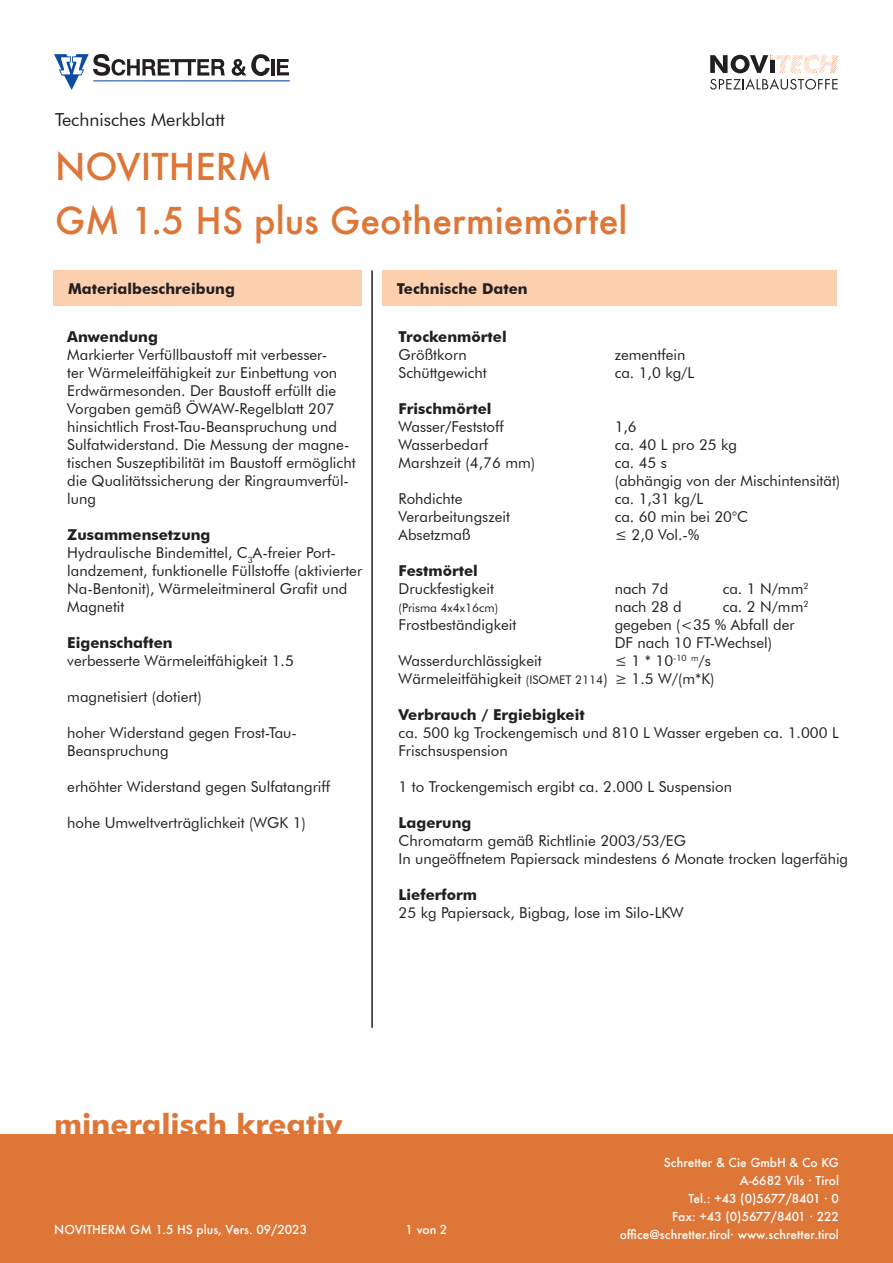
<style>
.page{position:relative;width:893px;height:1263px;background:#fff}
.page>*{position:absolute;margin:0;border:0;box-sizing:border-box;transform-origin:0 0}
.t1{font:500 36px/54px "Futura";color:#dd7636}
.t2{font:700 29.55px "Futura BT";color:#dd7636}
.t3{font:18px "Futura BT";color:#231f20}
.t4{font:15px/18px "Futura BT";color:#231f20}
.t5{font:700 15px "Futura BT";color:#231f20}
.t6{font:500 12px/18px "Futura";color:#fff;text-align:right}
.t7{font:12px "Futura BT";color:#231f20}
.s1{font-weight:700}
.s2{font-size:12px}
</style>
<div class="page">
<div style="left:0;top:1134px;width:893px;height:129px;background:#dd7636"></div>
<svg style="left:710px;top:54px;width:128px;height:36px"></svg>
<hr style="left:93px;top:80px;width:197px;height:1px;background:#0d4da1">
<hr style="left:271px;top:59px;width:3px;height:16px;background:#231f20">
<svg style="left:277px;top:59px;width:12px;height:16px"></svg>
<svg style="left:54px;top:54px;width:171px;height:36px"></svg>
<svg style="left:232px;top:54px;width:38px;height:22px"></svg>
<div style="left:54px;top:270px;width:308px;height:36px;background:#fccfae"></div>
<div style="left:383px;top:270px;width:454px;height:36px;background:#fccfae"></div>
<hr style="left:371px;top:270px;width:2px;height:758px;background:#231f20">
<p class="t3" style="left:55px;top:109px;width:171px">Technisches Merkblatt</p>
<h1 class="t1" style="left:55px;top:139px;width:574px">NOVITHERM<br>GM 1.5 HS plus Geothermiemörtel</h1>
<p class="t5" style="left:68px;top:279px;width:168px">Materialbeschreibung</p>
<p class="t5" style="left:397px;top:279px;width:132px">Technische Daten</p>
<p class="t5" style="left:67px;top:328px;width:92px">Anwendung</p>
<p class="t4" style="left:67px;top:346px;width:290px">Markierter Verfüllbaustoff mit verbesser-<br>ter Wärmeleitfähigkeit zur Einbettung von Erdwärmesonden. Der Baustoff erfüllt die Vorgaben gemäß ÖWAW-Regelblatt 207 hinsichtlich Frost-Tau-Beanspruchung und Sulfatwiderstand. Die Messung der magne&shy;tischen Suszeptibilität im Baustoff ermöglicht die Qualitätssicherung der Ringraumverfül&shy;lung</p>
<p class="t4" style="left:67px;top:526px;width:296px"><span class="s1">Zusammensetzung<br></span>Hydraulische Bindemittel, C<sub>3</sub>A-freier Port&shy;landzement, funktionelle Füllstoffe (aktivierter Na-Bentonit), Wärmeleitmineral Grafit und Magnetit</p>
<p class="t5" style="left:67px;top:634px;width:107px">Eigenschaften</p>
<p class="t4" style="left:67px;top:652px;width:228px">verbesserte Wärmeleitfähigkeit 1.5</p>
<p class="t4" style="left:67px;top:688px;width:136px">magnetisiert (dotiert)</p>
<p class="t4" style="left:67px;top:724px;width:231px">hoher Widerstand gegen Frost-Tau-<br>Beanspruchung</p>
<p class="t4" style="left:67px;top:778px;width:264px">erhöhter Widerstand gegen Sulfatangriff</p>
<p class="t4" style="left:67px;top:814px;width:240px">hohe Umweltverträglichkeit (WGK 1)</p>
<p class="t5" style="left:399px;top:328px;width:110px">Trockenmörtel</p>
<p class="t4" style="left:399px;top:346px;width:70px">Größtkorn</p>
<p class="t4" style="left:615px;top:346px;width:72px">zementfein</p>
<p class="t4" style="left:399px;top:364px;width:90px">Schüttgewicht</p>
<p class="t4" style="left:615px;top:364px;width:81px">ca. 1,0 kg/L</p>
<p class="t5" style="left:399px;top:400px;width:94px">Frischmörtel</p>
<p class="t4" style="left:399px;top:418px;width:107px">Wasser/Feststoff</p>
<p class="t4" style="left:615px;top:418px;width:24px">1,6</p>
<p class="t4" style="left:399px;top:436px;width:91px">Wasserbedarf</p>
<p class="t4" style="left:615px;top:436px;width:124px">ca. 40 L pro 25 kg</p>
<p class="t4" style="left:399px;top:454px;width:138px">Marshzeit (4,76 mm)</p>
<p class="t4" style="left:615px;top:454px;width:227px">ca. 45 s<br>(abhängig von der Mischintensität)</p>
<p class="t4" style="left:399px;top:490px;width:65px">Rohdichte</p>
<p class="t4" style="left:615px;top:490px;width:90px">ca. 1,31 kg/L</p>
<p class="t4" style="left:399px;top:508px;width:113px">Verarbeitungszeit</p>
<p class="t4" style="left:615px;top:508px;width:135px">ca. 60 min bei 20°C</p>
<p class="t4" style="left:399px;top:526px;width:73px">Absetzmaß</p>
<p class="t4" style="left:615px;top:526px;width:86px">≤ 2,0 Vol.-%</p>
<p class="t5" style="left:399px;top:562px;width:81px">Festmörtel</p>
<p class="t4" style="left:399px;top:580px;width:97px">Druckfestigkeit</p>
<p class="t4" style="left:615px;top:580px;width:55px">nach 7d</p>
<p class="t4" style="left:723px;top:580px;width:87px">ca. 1 N/mm<sup>2</sup></p>
<p class="t7" style="left:399px;top:600px;width:101px">(Prisma 4x4x16cm)</p>
<p class="t4" style="left:615px;top:598px;width:69px">nach 28 d</p>
<p class="t4" style="left:723px;top:598px;width:87px">ca. 2 N/mm<sup>2</sup></p>
<p class="t4" style="left:399px;top:616px;width:119px">Frostbeständigkeit</p>
<p class="t4" style="left:615px;top:616px;width:182px">gegeben (&lt;35 % Abfall der<br>DF nach 10 FT-Wechsel)</p>
<p class="t4" style="left:399px;top:652px;width:144px">Wasserdurchlässigkeit</p>
<p class="t4" style="left:399px;top:652px;width:317px;text-align:right">≤ 1 * 10<sup>-10</sup> <sup>m</sup>/s<br>Wärmeleitfähigkeit <span class="s2">(ISOMET 2114</span>) ≥ 1.5 W/(m*K)</p>
<p class="t5" style="left:399px;top:706px;width:188px">Verbrauch / Ergiebigkeit</p>
<p class="t4" style="left:399px;top:724px;width:442px">ca. 500 kg Trockengemisch und 810 L Wasser ergeben ca. 1.000 L<br>Frischsuspension</p>
<p class="t4" style="left:399px;top:778px;width:335px">1 to Trockengemisch ergibt ca. 2.000 L Suspension</p>
<p class="t5" style="left:399px;top:814px;width:74px">Lagerung</p>
<p class="t4" style="left:399px;top:832px;width:451px">Chromatarm gemäß Richtlinie 2003/53/EG<br>In ungeöffnetem Papiersack mindestens 6 Monate trocken lagerfähig</p>
<p class="t5" style="left:399px;top:886px;width:80px">Lieferform</p>
<p class="t4" style="left:399px;top:904px;width:286px">25 kg Papiersack, Bigbag, lose im Silo-LKW</p>
<h2 class="t2" style="left:54px;top:1106px;width:290px">mineralisch kreativ</h2>
<p class="t6" style="left:54px;top:1220px;width:254px">NOVITHERM GM 1.5 HS plus, Vers. 09/2023</p>
<p class="t6" style="left:406px;top:1220px;width:43px">1 von 2</p>
<p class="t6" style="left:620px;top:1153px;width:221px">Schretter &amp; Cie GmbH &amp; Co KG<br>A-6682 Vils · Tirol<br>Tel.: +43 (0)5677/8401 · 0<br>Fax: +43 (0)5677/8401 · 222 office@schretter.tirol· www.schretter.tirol</p>
</div>
